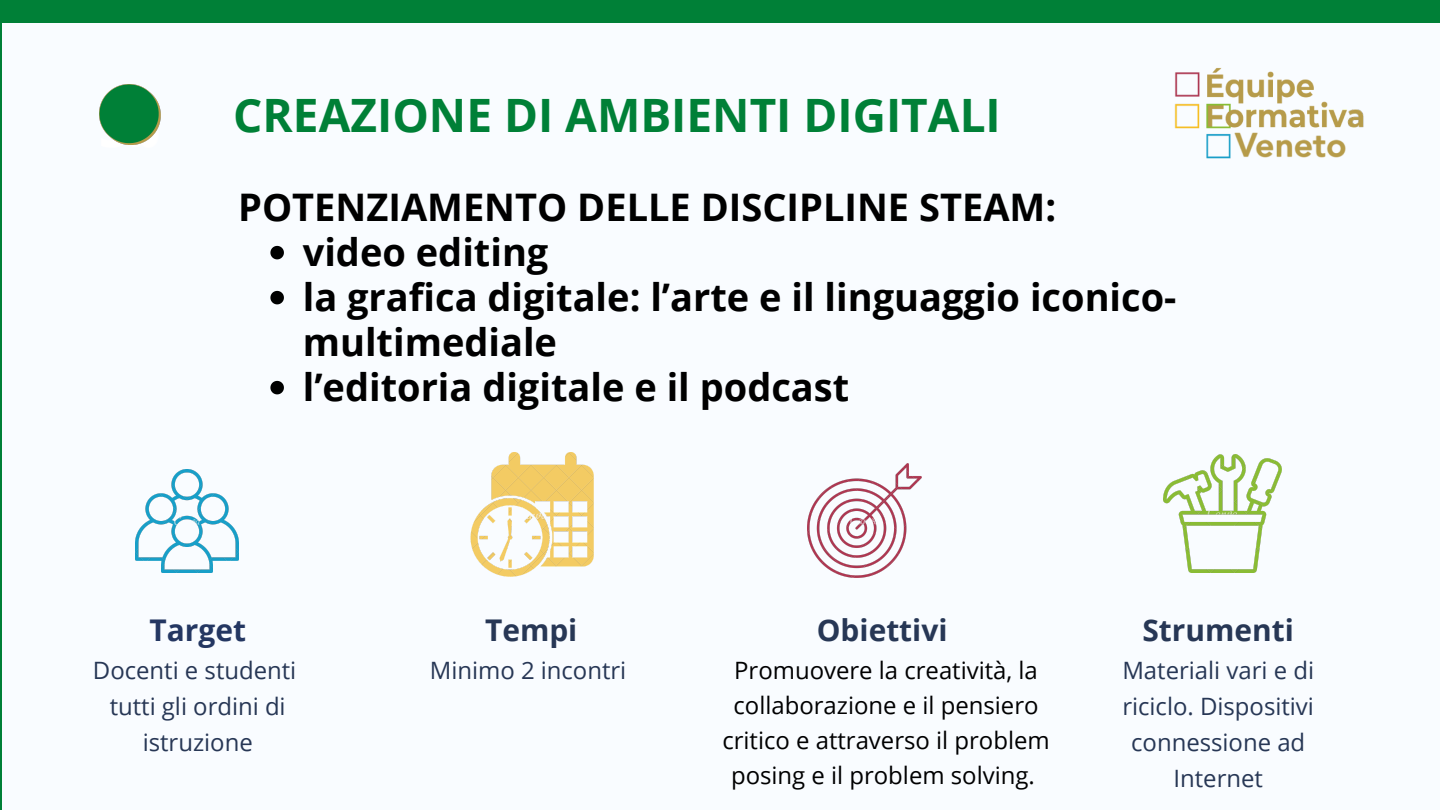
<style>
.page{position:relative;width:1440px;height:810px;background:#008037}
.page>*{position:absolute;margin:0;border:0;box-sizing:border-box;transform-origin:0 0}
.t1{font:700 46px "Open Sans";color:#008037}
.t2{font:700 38px/45px "Open Sans";color:#000}
.t3{font:700 29.9px "Open Sans";color:#273755}
.t4{font:700 29.9px "Open Sans";color:#243762}
.t5{font:23.9px/35.9px "Open Sans";color:#273755;text-align:center}
.t6{font:23.9px/35.2px "Open Sans";color:#000;text-align:center}
</style>
<div class="page">
<div style="left:2px;top:23px;width:1438px;height:787px;background:#f9fcff"></div>
<img style="left:1174px;top:68px;width:190px;height:91px">
<img style="left:470px;top:453px;width:123px;height:124px">
<img style="left:135px;top:469px;width:103px;height:103px">
<img style="left:807px;top:464px;width:114px;height:114px">
<img style="left:1163px;top:454px;width:118px;height:118px">
<svg style="left:270px;top:246px;width:14px;height:13px"></svg>
<svg style="left:270px;top:291px;width:14px;height:13px"></svg>
<svg style="left:270px;top:381px;width:14px;height:13px"></svg>
<img style="left:100px;top:84px;width:61px;height:60px">
<p class="t1" style="left:233px;top:83px;width:769px">CREAZIONE DI AMBIENTI DIGITALI</p>
<p class="t2" style="left:238px;top:184px;width:820px">POTENZIAMENTO DELLE DISCIPLINE STEAM:</p>
<p class="t2" style="left:303px;top:229px;width:875px">video editing<br>la grafica digitale: l’arte e il linguaggio iconico&shy;multimediale<br>l’editoria digitale e il podcast</p>
<p class="t4" style="left:150px;top:609px;width:98px">Target</p>
<p class="t5" style="left:93px;top:652px;width:205px">Docenti e studenti tutti gli ordini di istruzione</p>
<p class="t3" style="left:485px;top:609px;width:94px">Tempi</p>
<p class="t5" style="left:430px;top:652px;width:198px">Minimo 2 incontri</p>
<p class="t3" style="left:817px;top:609px;width:132px">Obiettivi</p>
<p class="t6" style="left:722px;top:652px;width:329px">Promuovere la creatività, la collaborazione e il pensiero critico e attraverso il problem posing e il problem solving.</p>
<p class="t3" style="left:1143px;top:609px;width:153px">Strumenti</p>
<p class="t5" style="left:1122px;top:652px;width:193px">Materiali vari e di riciclo. Dispositivi connessione ad<br>Internet</p>
</div>
